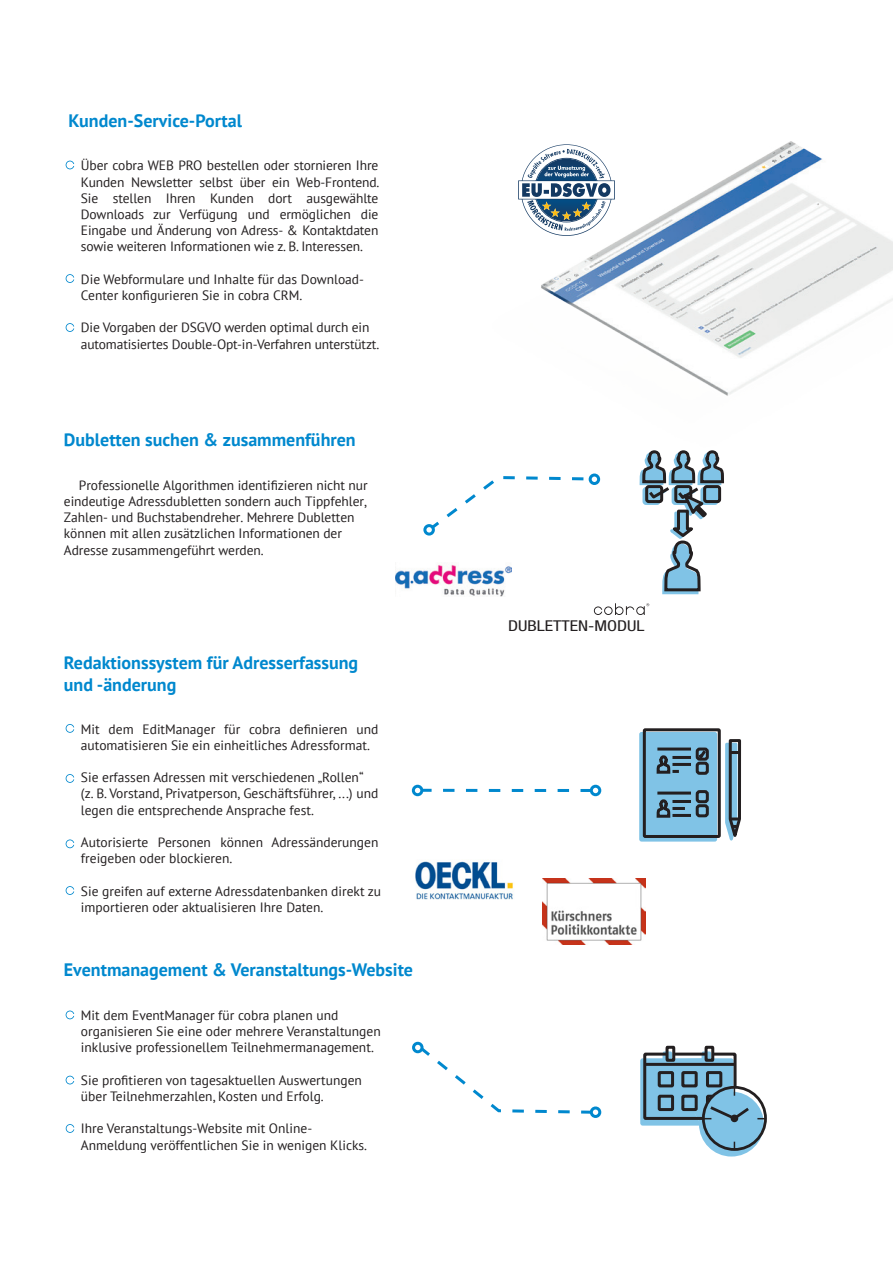
<style>
.page{position:relative;width:893px;height:1263px;background:#fff}
.page>*{position:absolute;margin:0;border:0;box-sizing:border-box;transform-origin:0 0}
.t1{font:700 18px/21.6px "PT Sans";color:#0088ce}
.t2{font:condensed 15px "Helvetica Neue LT";color:#231f20;scale:1.2 1}
.t3{font:13.5px/16.2px "PT Sans";color:#231f20}
</style>
<div class="page">
<svg style="left:426px;top:475px;width:166px;height:58px"></svg>
<svg style="left:422px;top:787px;width:169px;height:5px"></svg>
<svg style="left:416px;top:1043px;width:175px;height:72px"></svg>
<svg style="left:640px;top:475px;width:84px;height:119px"></svg>
<div style="left:641px;top:733px;width:75px;height:107px;background:#80c3e6"></div>
<div style="left:639px;top:732px;width:78px;height:110px;border:3px solid #0088ce"></div>
<hr style="left:669px;top:759px;width:18px;height:3px;background:#0088ce">
<hr style="left:669px;top:766px;width:18px;height:3px;background:#0088ce">
<hr style="left:654px;top:751px;width:33px;height:3px;background:#0088ce">
<hr style="left:669px;top:804px;width:18px;height:3px;background:#0088ce">
<hr style="left:669px;top:817px;width:18px;height:3px;background:#0088ce">
<hr style="left:654px;top:795px;width:33px;height:3px;background:#0088ce">
<div style="left:692px;top:765px;width:13px;height:13px;border:3px solid #0088ce;border-radius:2px"></div>
<div style="left:692px;top:794px;width:13px;height:13px;border:3px solid #0088ce;border-radius:2px"></div>
<div style="left:692px;top:808px;width:13px;height:13px;border:3px solid #0088ce;border-radius:2px"></div>
<div style="left:643px;top:728px;width:78px;height:110px;border:3px solid #231f20"></div>
<hr style="left:672px;top:756px;width:19px;height:3px;background:#231f20">
<hr style="left:672px;top:763px;width:19px;height:3px;background:#231f20">
<svg style="left:725px;top:739px;width:17px;height:102px;background:#7491a1"></svg>
<svg style="left:656px;top:755px;width:23px;height:19px"></svg>
<hr style="left:657px;top:747px;width:34px;height:3px;background:#231f20">
<hr style="left:672px;top:800px;width:19px;height:3px;background:#231f20">
<hr style="left:672px;top:814px;width:19px;height:3px;background:#231f20">
<svg style="left:656px;top:799px;width:29px;height:21px"></svg>
<hr style="left:657px;top:791px;width:34px;height:3px;background:#231f20">
<div style="left:696px;top:762px;width:13px;height:13px;border:3px solid #231f20;border-radius:2px"></div>
<div style="left:696px;top:790px;width:13px;height:13px;border:3px solid #231f20;border-radius:2px"></div>
<div style="left:696px;top:804px;width:13px;height:13px;border:3px solid #231f20;border-radius:2px"></div>
<svg style="left:692px;top:747px;width:17px;height:27px"></svg>
<svg style="left:700px;top:1093px;width:62px;height:62px"></svg>
<div style="left:699px;top:1091px;width:65px;height:65px;border:3px solid #0088ce;border-radius:50%"></div>
<div style="left:665px;top:1046px;width:10px;height:16px;border:3px solid #231f20"></div>
<div style="left:705px;top:1046px;width:9px;height:16px;border:3px solid #231f20"></div>
<svg style="left:731px;top:1142px;width:4px;height:13px"></svg>
<div style="left:702px;top:1086px;width:65px;height:65px;border:3px solid #231f20;border-radius:50%"></div>
<svg style="left:640px;top:1051px;width:125px;height:77px"></svg>
<div style="left:425px;top:526px;width:8px;height:8px;background:#fff;border-radius:50%"></div>
<div style="left:423px;top:524px;width:12px;height:12px;border:3px solid #0088ce;border-radius:50%"></div>
<div style="left:412px;top:785px;width:11px;height:11px;border:3px solid #0088ce;border-radius:50%"></div>
<div style="left:590px;top:785px;width:11px;height:11px;border:3px solid #0088ce;border-radius:50%"></div>
<div style="left:590px;top:1106px;width:11px;height:12px;border:3px solid #0088ce;border-radius:50%"></div>
<div style="left:414px;top:1043px;width:8px;height:9px;background:#fff;border-radius:50%"></div>
<div style="left:412px;top:1042px;width:11px;height:11px;border:3px solid #0088ce;border-radius:50%"></div>
<div style="left:589px;top:473px;width:11px;height:12px;border:3px solid #0088ce;border-radius:50%"></div>
<svg style="left:66px;top:161px;width:8px;height:8px"></svg>
<svg style="left:66px;top:274px;width:8px;height:9px"></svg>
<svg style="left:66px;top:323px;width:8px;height:9px"></svg>
<svg style="left:66px;top:724px;width:8px;height:9px"></svg>
<svg style="left:66px;top:774px;width:8px;height:9px"></svg>
<svg style="left:66px;top:839px;width:8px;height:9px"></svg>
<svg style="left:66px;top:886px;width:8px;height:9px"></svg>
<svg style="left:66px;top:1010px;width:8px;height:9px"></svg>
<svg style="left:66px;top:1076px;width:8px;height:8px"></svg>
<svg style="left:66px;top:1124px;width:8px;height:9px"></svg>
<img style="left:518px;top:141px;width:375px;height:334px">
<img style="left:395px;top:564px;width:116px;height:33px">
<img style="left:415px;top:861px;width:98px;height:39px">
<img style="left:543px;top:878px;width:102px;height:67px">
<svg style="left:594px;top:603px;width:55px;height:12px"></svg>
<h1 class="t1" style="left:68px;top:109px;width:175px">Kunden-Service-Portal</h1>
<p class="t3" style="left:81px;top:157px;width:300px;text-align:justify">Über cobra WEB PRO bestellen oder stornieren Ihre Kunden Newsletter selbst über ein Web-Frontend.<br>Sie stellen Ihren Kunden dort ausgewählte Downloads zur Verfügung und ermöglichen die Eingabe und Änderung von Adress- &amp; Kontaktdaten sowie weiteren Informationen wie z. B. Interessen.</p>
<p class="t3" style="left:81px;top:271px;width:285px">Die Webformulare und Inhalte für das Download-<br>Center konfigurieren Sie in cobra CRM.</p>
<p class="t3" style="left:81px;top:319px;width:300px">Die Vorgaben der DSGVO werden optimal durch ein automatisiertes Double-Opt-in-Verfahren unterstützt.</p>
<h1 class="t1" style="left:64px;top:429px;width:293px">Dubletten suchen &amp; zusammenführen</h1>
<p class="t3" style="left:64px;top:477px;width:305px;text-indent:15px">Professionelle Algorithmen identifizieren nicht nur eindeutige Adressdubletten sondern auch Tippfehler, Zahlen- und Buchstabendreher. Mehrere Dubletten können mit allen zusätzlichen Informationen der Adresse zusammengeführt werden.</p>
<h1 class="t1" style="left:64px;top:652px;width:296px">Redaktionssystem für Adresserfassung und -änderung</h1>
<p class="t3" style="left:81px;top:720px;width:299px">Mit dem EditManager für cobra definieren und automatisieren Sie ein einheitliches Adressformat.</p>
<p class="t3" style="left:81px;top:769px;width:299px">Sie erfassen Adressen mit verschiedenen „Rollen“ (z. B. Vorstand, Privatperson, Geschäftsführer, ...) und legen die entsprechende Ansprache fest.</p>
<p class="t3" style="left:81px;top:834px;width:299px">Autorisierte Personen können Adressänderungen freigeben oder blockieren.</p>
<p class="t3" style="left:81px;top:882px;width:302px">Sie greifen auf externe Adressdatenbanken direkt zu importieren oder aktualisieren Ihre Daten.</p>
<h1 class="t1" style="left:64px;top:959px;width:351px">Eventmanagement &amp; Veranstaltungs-Website</h1>
<p class="t3" style="left:81px;top:1007px;width:301px">Mit dem EventManager für cobra planen und organisieren Sie eine oder mehrere Veranstaltungen inklusive professionellem Teilnehmermanagement.</p>
<p class="t3" style="left:81px;top:1072px;width:283px">Sie profitieren von tagesaktuellen Auswertungen über Teilnehmerzahlen, Kosten und Erfolg.</p>
<p class="t3" style="left:81px;top:1120px;width:288px">Ihre Veranstaltungs-Website mit Online-<br>Anmeldung veröffentlichen Sie in wenigen Klicks.</p>
<p class="t2" style="left:508px;top:617px;width:115px">DUBLETTEN-MODUL</p>
</div>
